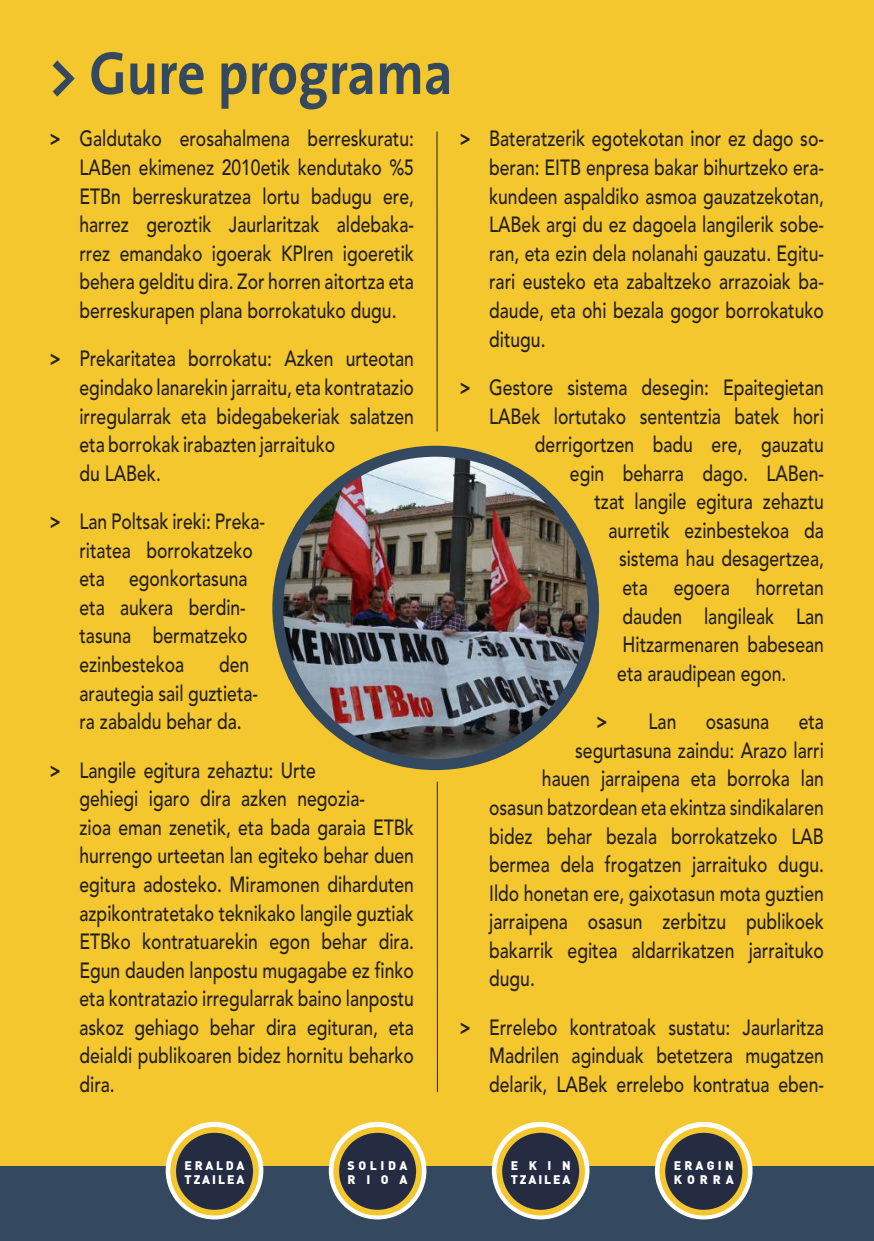
<style>
.page{position:relative;width:874px;height:1241px;background:#fff}
.page>*{position:absolute;margin:0;border:0;box-sizing:border-box;transform-origin:0 0}
.t1{font:700 61.25px "The Sans";color:#344960;scale:.9 1}
.t2{font:500 21.88px/28.5px "Avenir LT Std";color:#231f20;scale:.8 1}
.t3{font:900 12.25px/14.7px "DIN Black";letter-spacing:.16em;color:#fff}
.t4{font:900 12.25px/14.7px "DIN Black";letter-spacing:.26em;color:#fff}
.t5{font:900 12.25px/14.7px "DIN Black";letter-spacing:.29em;color:#fff}
.s1{font-weight:800}
</style>
<div class="page">
<div style="left:0;top:0;width:873px;height:1166px;background:#f3c72d"></div>
<div style="left:0;top:1166px;width:873px;height:74px;background:#344960"></div>
<div style="left:166px;top:1121px;width:97px;height:98px;border:6px solid #fff;border-radius:50%"></div>
<div style="left:173px;top:1129px;width:83px;height:83px;background:#252c42;border-radius:50%"></div>
<div style="left:170px;top:1126px;width:89px;height:89px;border:6px solid #f3c72d;border-radius:50%"></div>
<div style="left:328px;top:1121px;width:98px;height:98px;border:6px solid #fff;border-radius:50%"></div>
<div style="left:336px;top:1129px;width:83px;height:83px;background:#252c42;border-radius:50%"></div>
<div style="left:333px;top:1126px;width:88px;height:89px;border:6px solid #f3c72d;border-radius:50%"></div>
<div style="left:491px;top:1121px;width:98px;height:98px;border:6px solid #fff;border-radius:50%"></div>
<div style="left:499px;top:1129px;width:82px;height:83px;background:#252c42;border-radius:50%"></div>
<div style="left:496px;top:1126px;width:88px;height:89px;border:6px solid #f3c72d;border-radius:50%"></div>
<div style="left:654px;top:1121px;width:98px;height:98px;border:6px solid #fff;border-radius:50%"></div>
<div style="left:662px;top:1129px;width:82px;height:83px;background:#252c42;border-radius:50%"></div>
<div style="left:659px;top:1126px;width:88px;height:89px;border:6px solid #f3c72d;border-radius:50%"></div>
<hr style="left:436px;top:131px;width:1px;height:300px;background:#231f20">
<img style="left:278px;top:456px;width:315px;height:308px">
<div style="left:272px;top:445px;width:326px;height:325px;border:11px solid #344960;border-radius:50%"></div>
<hr style="left:436px;top:781px;width:1px;height:310px;background:#231f20">
<h1 class="t1" style="left:49px;top:49px;width:449px">&gt; Gure programa</h1>
<p class="t2" style="left:79px;top:127px;width:419px;text-align:justify;text-indent:-30px"><span class="s1">&gt;</span> Galdutako erosahalmena berreskuratu:<br>LABen ekimenez 2010etik kendutako %5<br>ETBn berreskuratzea lortu badugu ere, harrez geroztik Jaurlaritzak aldebaka&shy;rrez emandako igoerak KPIren igoeretik behera gelditu dira. Zor horren aitortza eta berreskurapen plana borrokatuko dugu.</p>
<p class="t2" style="left:79px;top:347px;width:419px;text-indent:-30px"><span class="s1">&gt;</span> Prekaritatea borrokatu: Azken urteotan egindako lanarekin jarraitu, eta kontratazio irregularrak eta bidegabekeriak salatzen eta borrokak irabazten jarraituko<br>du LABek.</p>
<p class="t2" style="left:79px;top:509px;width:233px;text-indent:-30px"><span class="s1">&gt;</span> Lan Poltsak ireki: Preka&shy;ritatea borrokatzeko eta egonkortasuna eta aukera berdin&shy;tasuna bermatzeko ezinbestekoa</p>
<p class="t2" style="left:79px;top:652px;width:225px;text-indent:140px">den arautegia sail guztieta&shy;ra zabaldu behar da.</p>
<p class="t2" style="left:79px;top:758px;width:419px;text-indent:-30px"><span class="s1">&gt;</span> Langile egitura zehaztu: Urte<br>gehiegi igaro dira azken negozia-<br>zioa eman zenetik, eta bada garaia ETBk hurrengo urteetan lan egiteko behar duen egitura adosteko. Miramonen diharduten azpikontratetako teknikako langile guztiak ETBko kontratuarekin egon behar dira.<br>Egun dauden lanpostu mugagabe ez finko eta kontratazio irregularrak baino lanpostu askoz gehiago behar dira egituran, eta deialdi publikoaren bidez hornitu beharko dira.</p>
<p class="t2" style="left:489px;top:127px;width:420px;text-align:justify;text-indent:-30px"><span class="s1">&gt;</span> Bateratzerik egotekotan inor ez dago so&shy;beran: EITB enpresa bakar bihurtzeko era&shy;kundeen aspaldiko asmoa gauzatzekotan, LABek argi du ez dagoela langilerik sobe&shy;ran, eta ezin dela nolanahi gauzatu. Egitu&shy;rari eusteko eta zabaltzeko arrazoiak ba&shy;daude, eta ohi bezala gogor borrokatuko ditugu.</p>
<p class="t2" style="left:459px;top:375px;width:457px"><span class="s1">&gt;</span> Gestore sistema desegin: Epaitegietan</p>
<p class="t2" style="left:489px;top:404px;width:420px">LABek lortutako sententzia batek hori</p>
<p class="t2" style="left:534px;top:432px;width:362px">derrigortzen badu ere, gauzatu</p>
<p class="t2" style="left:569px;top:461px;width:319px">egin beharra dago. LABen-</p>
<p class="t2" style="left:594px;top:489px;width:288px">tzat langile egitura zehaztu</p>
<p class="t2" style="left:608px;top:518px;width:271px">aurretik ezinbestekoa da</p>
<p class="t2" style="left:618px;top:546px;width:257px">sistema hau desagertzea,</p>
<p class="t2" style="left:622px;top:575px;width:253px">eta egoera horretan</p>
<p class="t2" style="left:622px;top:604px;width:253px">dauden langileak Lan</p>
<p class="t2" style="left:622px;top:632px;width:253px">Hitzarmenaren babesean</p>
<p class="t2" style="left:617px;top:661px;width:213px">eta araudipean egon.</p>
<p class="t2" style="left:596px;top:709px;width:102px"><span class="s1">&gt;</span> Lan</p>
<p class="t2" style="left:705px;top:709px;width:81px">osasuna</p>
<p class="t2" style="left:798px;top:709px;width:33px">eta</p>
<p class="t2" style="left:575px;top:738px;width:312px">segurtasuna zaindu: Arazo larri</p>
<p class="t2" style="left:541px;top:766px;width:354px">hauen jarraipena eta borroka lan</p>
<p class="t2" style="left:489px;top:795px;width:420px">osasun batzordean eta ekintza sindikalaren</p>
<p class="t2" style="left:489px;top:823px;width:420px">bidez behar bezala borrokatzeko LAB</p>
<p class="t2" style="left:489px;top:852px;width:420px">bermea dela frogatzen jarraituko dugu.</p>
<p class="t2" style="left:489px;top:881px;width:420px">Ildo honetan ere, gaixotasun mota guztien</p>
<p class="t2" style="left:489px;top:909px;width:420px">jarraipena osasun zerbitzu publikoek</p>
<p class="t2" style="left:489px;top:938px;width:420px">bakarrik egitea aldarrikatzen jarraituko</p>
<p class="t2" style="left:489px;top:966px;width:59px">dugu.</p>
<p class="t2" style="left:489px;top:1015px;width:420px;text-align:justify;text-indent:-30px"><span class="s1">&gt;</span> Errelebo kontratoak sustatu: Jaurlaritza Madrilen aginduak betetzera mugatzen delarik, LABek errelebo kontratua eben-</p>
<p class="t3" style="left:184px;top:1157px;width:61px">ERALDA<br>TZAILEA</p>
<p class="t5" style="left:347px;top:1157px;width:61px">SOLIDA<br>RIOA</p>
<p class="t3" style="left:510px;top:1157px;width:61px">EKIN<br>TZAILEA</p>
<p class="t4" style="left:673px;top:1157px;width:61px">ERAGIN<br>KORRA</p>
</div>
